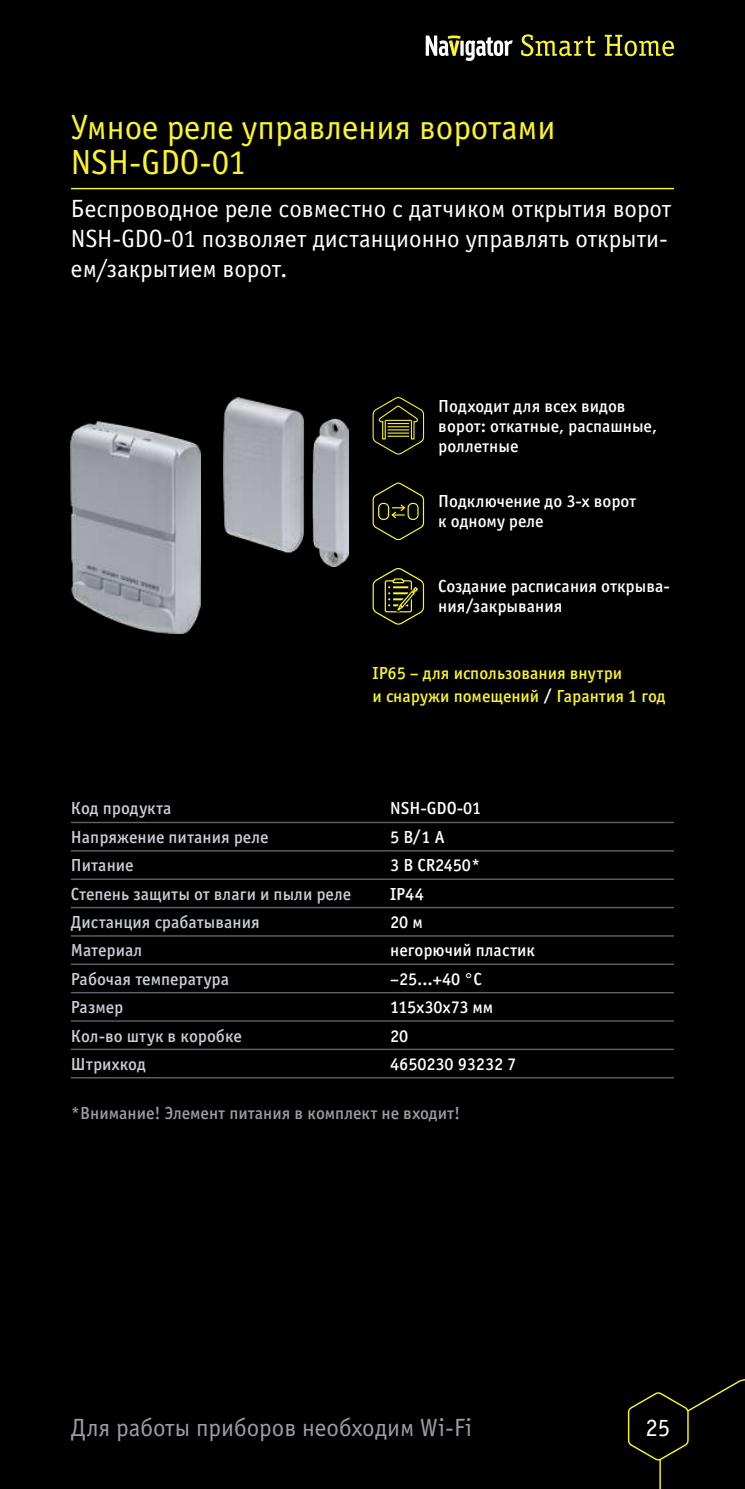
<style>
.page{position:relative;width:745px;height:1489px;background:#fff}
.page>*{position:absolute;margin:0;border:0;box-sizing:border-box;transform-origin:0 0}
.t1{font:35px/35px "Officina Sans Book ITC";color:#fcf529}
.t2{font:25px/30px "Officina Sans Book ITC";color:#fff}
.t3{font:25px "Officina Sans Book ITC";color:#9a9ea2}
.t4{font:17.5px/20px "Officina Sans Medium ITC";color:#fff}
.t5{font:17.5px "Officina Sans Medium ITC";color:#c8ced3}
.t6{font:17.5px/22.5px "Officina Sans Medium ITC";color:#fcf529}
.t7{font:17.5px "Officina Sans Medium ITC";color:#9a9ea2}
.s1{color:#fff}
</style>
<div class="page">
<div style="left:0;top:0;width:744px;height:1488px;background:#000"></div>
<svg style="left:627px;top:1379px;width:117px;height:109px"></svg>
<svg style="left:425px;top:35px;width:87px;height:26px"></svg>
<svg style="left:521px;top:34px;width:74px;height:22px"></svg>
<svg style="left:604px;top:35px;width:69px;height:21px"></svg>
<hr style="left:71px;top:821px;width:319px;height:2px;background:#5e6266">
<hr style="left:390px;top:821px;width:283px;height:2px;background:#5e6266">
<hr style="left:71px;top:850px;width:319px;height:1px;background:#5e6266">
<hr style="left:390px;top:850px;width:283px;height:1px;background:#5e6266">
<hr style="left:71px;top:878px;width:319px;height:1px;background:#5e6266">
<hr style="left:390px;top:878px;width:283px;height:1px;background:#5e6266">
<hr style="left:71px;top:906px;width:319px;height:2px;background:#5e6266">
<hr style="left:390px;top:906px;width:283px;height:2px;background:#5e6266">
<hr style="left:71px;top:935px;width:319px;height:1px;background:#5e6266">
<hr style="left:390px;top:935px;width:283px;height:1px;background:#5e6266">
<hr style="left:71px;top:963px;width:319px;height:1px;background:#5e6266">
<hr style="left:390px;top:963px;width:283px;height:1px;background:#5e6266">
<hr style="left:71px;top:991px;width:319px;height:2px;background:#5e6266">
<hr style="left:390px;top:991px;width:283px;height:2px;background:#5e6266">
<hr style="left:71px;top:1020px;width:319px;height:1px;background:#5e6266">
<hr style="left:390px;top:1020px;width:283px;height:1px;background:#5e6266">
<hr style="left:71px;top:1048px;width:319px;height:2px;background:#5e6266">
<hr style="left:390px;top:1048px;width:283px;height:2px;background:#5e6266">
<hr style="left:71px;top:1076px;width:319px;height:2px;background:#5e6266">
<hr style="left:390px;top:1076px;width:283px;height:2px;background:#5e6266">
<hr style="left:71px;top:188px;width:602px;height:1px;background:#fcf529">
<img style="left:71px;top:421px;width:129px;height:213px">
<svg style="left:372px;top:482px;width:52px;height:57px"></svg>
<svg style="left:372px;top:568px;width:52px;height:56px"></svg>
<svg style="left:372px;top:397px;width:52px;height:57px"></svg>
<img style="left:224px;top:397px;width:124px;height:169px">
<h1 class="t1" style="left:71px;top:109px;width:486px">Умное реле управления воротами<br>NSH-GDO-01</h1>
<h2 class="t2" style="left:71px;top:192px;width:601px">Беспроводное реле совместно с датчиком открытия ворот<br>NSH-GDO-01 позволяет дистанционно управлять открыти&shy;ем/закрытием ворот.</h2>
<p class="t4" style="left:438px;top:395px;width:220px">Подходит для всех видов ворот: откатные, распашные, роллетные</p>
<p class="t4" style="left:438px;top:490px;width:199px">Подключение до 3-х ворот к одному реле</p>
<p class="t4" style="left:438px;top:575px;width:233px">Создание расписания открыва&shy;ния/закрывания</p>
<p class="t6" style="left:372px;top:661px;width:294px">IP65 – для использования внутри<br>и снаружи помещений <span class="s1">/</span> Гарантия 1 год</p>
<p class="t5" style="left:71px;top:796px;width:102px">Код продукта</p>
<p class="t4" style="left:390px;top:797px;width:92px">NSH-GDO-01</p>
<p class="t5" style="left:71px;top:825px;width:199px">Напряжение питания реле</p>
<p class="t4" style="left:390px;top:826px;width:56px">5 В/1 А</p>
<p class="t5" style="left:71px;top:853px;width:64px">Питание</p>
<p class="t4" style="left:390px;top:854px;width:92px">3 В CR2450*</p>
<p class="t5" style="left:71px;top:881px;width:281px">Степень защиты от влаги и пыли реле</p>
<p class="t4" style="left:390px;top:883px;width:35px">IP44</p>
<p class="t5" style="left:71px;top:910px;width:190px">Дистанция срабатывания</p>
<p class="t4" style="left:390px;top:911px;width:34px">20 м</p>
<p class="t5" style="left:71px;top:938px;width:73px">Материал</p>
<p class="t4" style="left:390px;top:939px;width:146px">негорючий пластик</p>
<p class="t5" style="left:71px;top:966px;width:160px">Рабочая температура</p>
<p class="t4" style="left:390px;top:968px;width:93px">–25…+40 °C</p>
<p class="t5" style="left:71px;top:995px;width:54px">Размер</p>
<p class="t4" style="left:390px;top:996px;width:105px">115х30х73 мм</p>
<p class="t5" style="left:71px;top:1023px;width:172px">Кол-во штук в коробке</p>
<p class="t4" style="left:390px;top:1024px;width:20px">20</p>
<p class="t5" style="left:71px;top:1052px;width:76px">Штрихкод</p>
<p class="t4" style="left:390px;top:1053px;width:128px">4650230 93232 7</p>
<p class="t7" style="left:71px;top:1100px;width:390px">*Внимание! Элемент питания в комплект не входит!</p>
<h2 class="t3" style="left:71px;top:1411px;width:402px">Для работы приборов необходим Wi-Fi</h2>
<h2 class="t2" style="left:645px;top:1411px;width:26px">25</h2>
</div>
